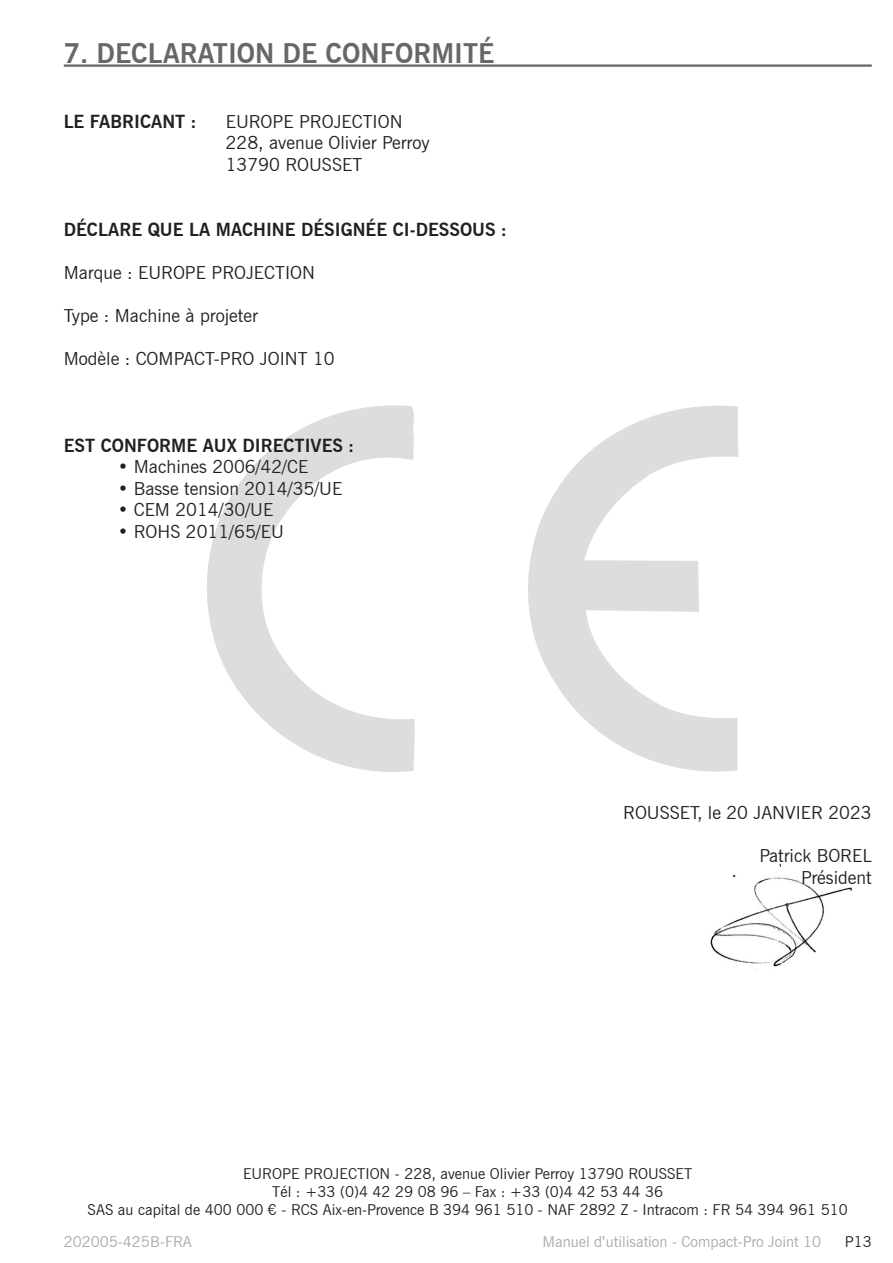
<style>
.page{position:relative;width:893px;height:1263px;background:#fff}
.page>*{position:absolute;margin:0;border:0;box-sizing:border-box;transform-origin:0 0}
.TITRES{font:700 27px "News Gothic BT";color:#676767}
.t1{font:18px "News Gothic BT";color:#231f20}
.t2{font:700 18px "News Gothic BT";color:#231f20}
.t3{font:15px "News Gothic BT";color:#231f20}
.t4{font:15px "News Gothic BT";color:#a8a9ad}
</style>
<div class="page">
<svg style="left:207px;top:405px;width:208px;height:367px"></svg>
<svg style="left:528px;top:405px;width:211px;height:367px"></svg>
<img style="left:710px;top:863px;width:143px;height:107px">
<hr style="left:64px;top:64px;width:808px;height:3px;background:#676767">
<p class="TITRES" style="left:64px;top:37px;width:432px">7. DECLARATION DE CONFORMITÉ</p>
<p class="t2" style="left:64px;top:110px;width:134px">LE FABRICANT :</p>
<p class="t1" style="left:226px;top:110px;width:178px">EUROPE PROJECTION</p>
<p class="t1" style="left:226px;top:132px;width:205px">228, avenue Olivier Perroy</p>
<p class="t1" style="left:226px;top:153px;width:138px">13790 ROUSSET</p>
<p class="t2" style="left:64px;top:218px;width:445px">DÉCLARE QUE LA MACHINE DÉSIGNÉE CI-DESSOUS :</p>
<p class="t1" style="left:64px;top:261px;width:253px">Marque : EUROPE PROJECTION</p>
<p class="t1" style="left:64px;top:305px;width:196px">Type : Machine à projeter</p>
<p class="t1" style="left:64px;top:348px;width:272px">Modèle : COMPACT-PRO JOINT 10</p>
<p class="t2" style="left:64px;top:434px;width:292px">EST CONFORME AUX DIRECTIVES :</p>
<p class="t1" style="left:118px;top:456px;width:192px">• Machines 2006/42/CE</p>
<p class="t1" style="left:118px;top:477px;width:226px">• Basse tension 2014/35/UE</p>
<p class="t1" style="left:118px;top:499px;width:157px">• CEM 2014/30/UE</p>
<p class="t1" style="left:118px;top:521px;width:168px">• ROHS 2011/65/EU</p>
<p class="t1" style="left:623px;top:801px;width:250px">ROUSSET, le 20 JANVIER 2023</p>
<p class="t1" style="left:759px;top:845px;width:114px">Patrick BOREL</p>
<p class="t1" style="left:801px;top:866px;width:72px">Président</p>
<p class="t3" style="left:243px;top:1164px;width:451px">EUROPE PROJECTION - 228, avenue Olivier Perroy 13790 ROUSSET</p>
<p class="t3" style="left:272px;top:1182px;width:392px">Tél : +33 (0)4 42 29 08 96 – Fax : +33 (0)4 42 53 44 36</p>
<p class="t3" style="left:88px;top:1200px;width:762px">SAS au capital de 400 000 € - RCS Aix-en-Provence B 394 961 510 - NAF 2892 Z - Intracom : FR 54 394 961 510</p>
<p class="t4" style="left:64px;top:1233px;width:130px">202005-425B-FRA</p>
<p class="t4" style="left:543px;top:1233px;width:280px">Manuel d’utilisation - Compact-Pro Joint 10</p>
<p class="t3" style="left:845px;top:1233px;width:29px">P13</p>
</div>
